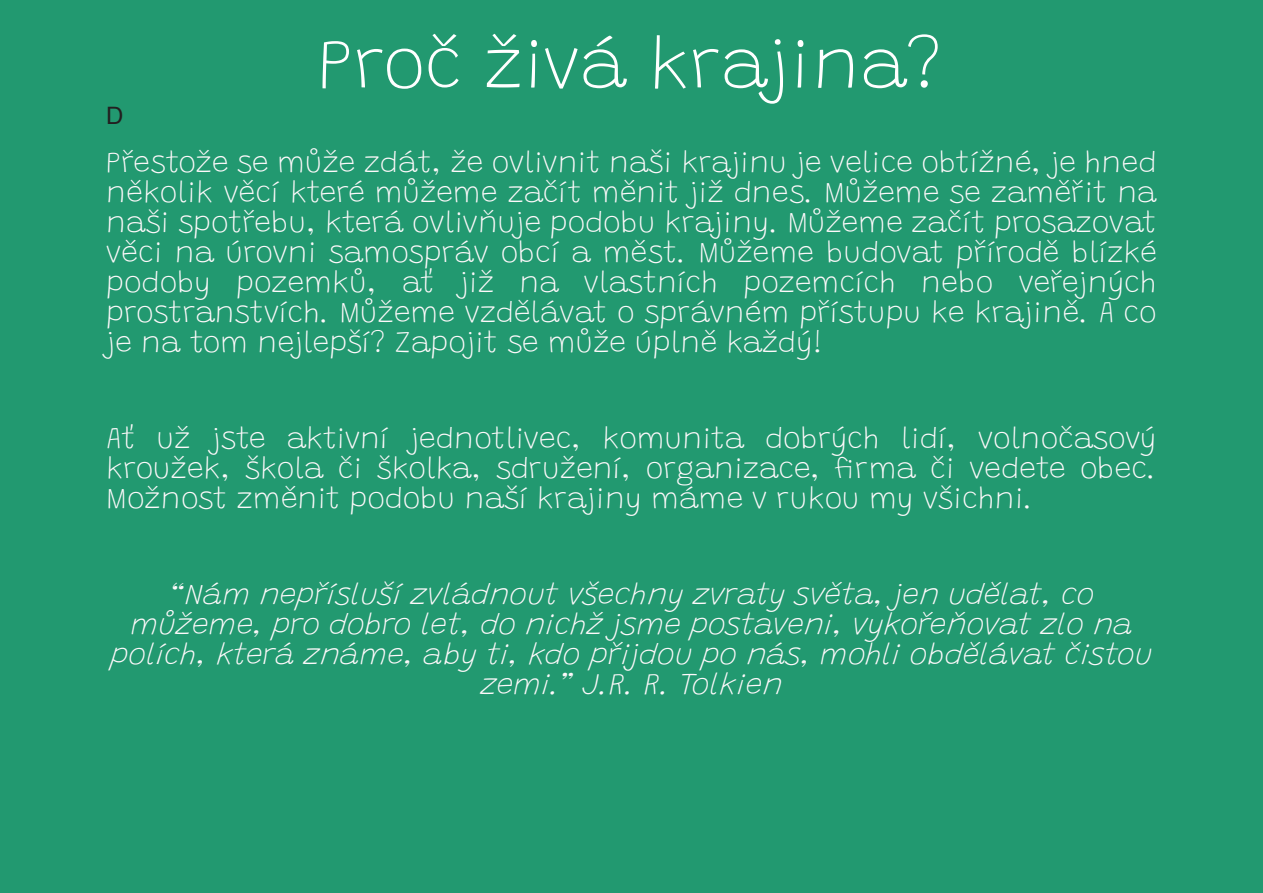
<style>
.page{position:relative;width:1263px;height:893px;background:#229970}
.page>*{position:absolute;margin:0;border:0;box-sizing:border-box;transform-origin:0 0}
.t1{font:100 72px "Grandstander";color:#fff}
.t2{font:100 30px/30px "Grandstander";color:#fef9fb;text-align:justify}
.t3{font:italic 100 30px/30px "Grandstander";color:#fef9fb;text-align:center}
.t4{font:24px "Arial";color:#231f20}
</style>
<div class="page">
<h1 class="t1" style="left:318px;top:35px;width:628px">Proč živá krajina?</h1>
<p class="t4" style="left:106px;top:106px;width:19px">D</p>
<p class="t2" style="left:106px;top:149px;width:1052px">Přestože se může zdát, že ovlivnit naši krajinu je velice obtížné, je hned několik věcí které můžeme začít měnit již dnes. Můžeme se zaměřit na naši spotřebu, která ovlivňuje podobu krajiny. Můžeme začít prosazovat věci na úrovni samospráv obcí a měst. Můžeme budovat přírodě blízké podoby pozemků, ať již na vlastních pozemcích nebo veřejných prostranstvích. Můžeme vzdělávat o správném přístupu ke krajině. A co je na tom nejlepší? Zapojit se může úplně každý!</p>
<p class="t2" style="left:106px;top:425px;width:1052px">Ať už jste aktivní jednotlivec, komunita dobrých lidí, volnočasový kroužek, škola či školka, sdružení, organizace, firma či vedete obec.<br>Možnost změnit podobu naší krajiny máme v rukou my všichni.</p>
<p class="t3" style="left:111px;top:581px;width:1043px">“Nám nepřísluší zvládnout všechny zvraty světa, jen udělat, co můžeme, pro dobro let, do nichž jsme postaveni, vykořeňovat zlo na polích, která známe, aby ti, kdo přijdou po nás, mohli obdělávat čistou zemi.” J.R. R. Tolkien</p>
</div>
